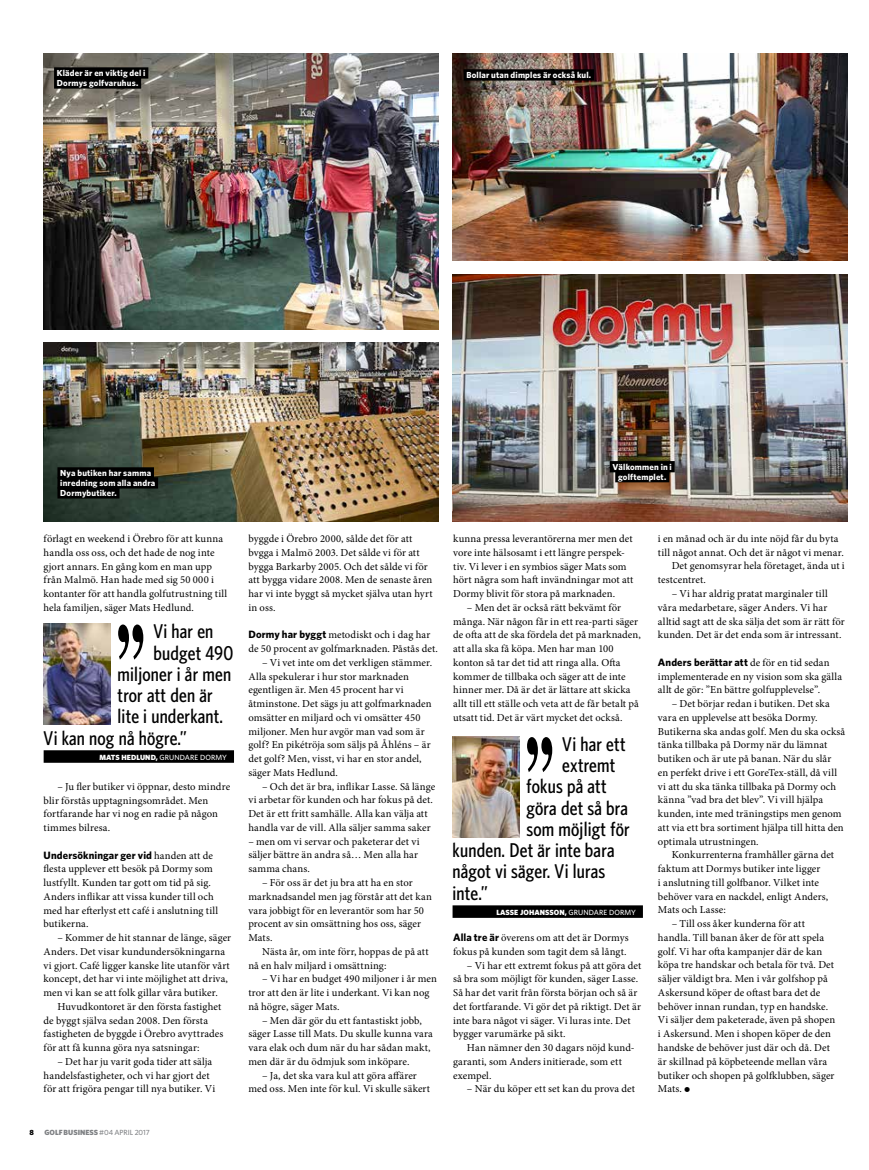
<style>
.page{position:relative;width:869px;height:1170px;background:#fff}
.page>*{position:absolute;margin:0;border:0;box-sizing:border-box;transform-origin:0 0}
.t1{font:700 105px "Century Schoolbook";color:#000;scale:.54 1}
.t2{font:500 20px "Whitney Condensed";letter-spacing:.01em;color:#000}
.t3{font:10.62px/13.8px "Minion Pro";letter-spacing:.01em;color:#000}
.t4{font:700 10.62px "Whitney";letter-spacing:.01em;color:#000}
.t5{font:700 8.75px/10px "Whitney";letter-spacing:.02em;color:#fff}
.t6{font:900 7.5px "Whitney";letter-spacing:.01em;color:#fff}
.t7{font:500 7.5px "Whitney";letter-spacing:.01em;color:#fff}
.t8{font:900 7.5px "Whitney";color:#808285}
.t9{font:900 7.5px "Whitney";color:#000}
.s1{font-weight:900}
.s2{font-family:"Minion Pro";font-weight:400}
.s3{font-weight:500}
.s4{font-family:"Whitney";font-weight:700}
.s5{font-family:"Circle Things";font-size:5px}
</style>
<div class="page">
<img style="left:44px;top:342px;width:394px;height:179px">
<img style="left:452px;top:275px;width:395px;height:246px">
<img style="left:44px;top:53px;width:394px;height:277px">
<img style="left:452px;top:53px;width:395px;height:207px">
<div style="left:57px;top:467px;width:97px;height:11px;background:#000"></div>
<div style="left:57px;top:477px;width:101px;height:11px;background:#000"></div>
<div style="left:57px;top:487px;width:62px;height:11px;background:#000"></div>
<div style="left:609px;top:461px;width:65px;height:11px;background:#000"></div>
<div style="left:615px;top:471px;width:54px;height:11px;background:#000"></div>
<div style="left:54px;top:67px;width:94px;height:12px;background:#000"></div>
<div style="left:54px;top:77px;width:87px;height:12px;background:#000"></div>
<div style="left:463px;top:69px;width:130px;height:12px;background:#000"></div>
<div style="left:44px;top:750px;width:190px;height:12px;background:#000"></div>
<img style="left:44px;top:624px;width:67px;height:100px">
<div style="left:452px;top:905px;width:190px;height:12px;background:#000"></div>
<img style="left:452px;top:736px;width:67px;height:101px">
<p class="t5" style="left:57px;top:68px;width:90px">Kläder är en viktig del i<br>Dormys golfvaruhus.</p>
<p class="t5" style="left:466px;top:70px;width:126px">Bollar utan dimples är också kul.</p>
<p class="t5" style="left:60px;top:467px;width:96px">Nya butiken har samma inredning som alla andra<br>Dormybutiker.</p>
<p class="t5" style="left:612px;top:461px;width:61px;text-align:center">Välkommen in i golftemplet.</p>
<p class="t3" style="left:44px;top:532px;width:185px">förlagt en weekend i Örebro för att kunna handla oss oss, och det hade de nog inte gjort annars. En gång kom en man upp från Malmö. Han hade med sig 50 000 i kontanter för att handla golfutrustning till hela familjen, säger Mats Hedlund.</p>
<h1 class="t1" style="left:117px;top:582px;width:52px">”</h1>
<h2 class="t2" style="left:153px;top:619px;width:61px">Vi har en</h2>
<h2 class="t2" style="left:153px;top:641px;width:81px">budget 490</h2>
<h2 class="t2" style="left:117px;top:662px;width:115px">miljoner i år men</h2>
<h2 class="t2" style="left:117px;top:683px;width:97px">tror att den är</h2>
<h2 class="t2" style="left:117px;top:704px;width:107px">lite i underkant.</h2>
<h2 class="t2" style="left:44px;top:726px;width:145px">Vi kan nog nå högre.”</h2>
<p class="t7" style="left:99px;top:752px;width:129px"><span class="s1">MATS HEDLUND,</span> GRUNDARE DORMY</p>
<p class="t3" style="left:44px;top:779px;width:188px;text-indent:14px">– Ju fler butiker vi öppnar, desto mindre blir förstås upptagningsområdet. Men fortfarande har vi nog en radie på någon timmes bilresa.</p>
<p class="t4" style="left:44px;top:847px;width:171px">Undersökningar ger vid <span class="s2">handen att de</span></p>
<p class="t3" style="left:44px;top:862px;width:176px">flesta upplever ett besök på Dormy som lustfyllt. Kunden tar gott om tid på sig.<br>Anders inflikar att vissa kunder till och med har efterlyst ett café i anslutning till butikerna.</p>
<p class="t3" style="left:44px;top:930px;width:189px;text-indent:14px">– Kommer de hit stannar de länge, säger Anders. Det visar kundundersökningarna vi gjort. Café ligger kanske lite utanför vårt koncept, det har vi inte möjlighet att driva, men vi kan se att folk gillar våra butiker.</p>
<p class="t3" style="left:44px;top:999px;width:181px;text-indent:14px">Huvudkontoret är den första fastighet de byggt själva sedan 2008. Den första fastigheten de byggde i Örebro avyttrades för att få kunna göra nya satsningar:</p>
<p class="t3" style="left:44px;top:1054px;width:173px;text-indent:14px">– Det har ju varit goda tider att sälja handelsfastigheter, och vi har gjort det för att frigöra pengar till nya butiker. Vi</p>
<p class="t9" style="left:29px;top:1127px;width:6px">8</p>
<p class="t8" style="left:44px;top:1127px;width:107px">GOLF BUSINESS <span class="s3">#04 APRIL 2017</span></p>
<p class="t3" style="left:248px;top:532px;width:186px">byggde i Örebro 2000, sålde det för att bvgga i Malmö 2003. Det sålde vi för att bygga Barkarby 2005. Och det sålde vi för att bygga vidare 2008. Men de senaste åren har vi inte byggt så mycket själva utan hyrt in oss.</p>
<p class="t3" style="left:248px;top:628px;width:191px"><span class="s4">Dormy har byggt</span> metodiskt och i dag har de 50 procent av golfmarknaden. Påstås det.</p>
<p class="t3" style="left:248px;top:655px;width:185px;text-indent:14px">– Vi vet inte om det verkligen stämmer.<br>Alla spekulerar i hur stor marknaden egentligen är. Men 45 procent har vi åtminstone. Det sägs ju att golfmarknaden omsätter en miljard och vi omsätter 450 miljoner. Men hur avgör man vad som är golf? En pikétröja som säljs på Åhléns – är det golf? Men, visst, vi har en stor andel, säger Mats Hedlund.</p>
<p class="t3" style="left:248px;top:779px;width:188px;text-indent:14px">– Och det är bra, inflikar Lasse. Så länge vi arbetar för kunden och har fokus på det.<br>Det är ett fritt samhälle. Alla kan välja att handla var de vill. Alla säljer samma saker</p>
<p class="t3" style="left:248px;top:834px;width:173px">– men om vi servar och paketerar det vi säljer bättre än andra så… Men alla har samma chans.</p>
<p class="t3" style="left:248px;top:875px;width:185px;text-indent:14px">– För oss är det ju bra att ha en stor marknadsandel men jag förstår att det kan vara jobbigt för en leverantör som har 50 procent av sin omsättning hos oss, säger<br>Mats.</p>
<p class="t3" style="left:248px;top:944px;width:182px;text-indent:14px">Nästa år, om inte förr, hoppas de på att nå en halv miljard i omsättning:</p>
<p class="t3" style="left:248px;top:971px;width:190px;text-indent:14px">– Vi har en budget 490 miljoner i år men tror att den är lite i underkant. Vi kan nog nå högre, säger Mats.</p>
<p class="t3" style="left:248px;top:1013px;width:186px;text-indent:14px">– Men där gör du ett fantastiskt jobb, säger Lasse till Mats. Du skulle kunna vara vara elak och dum när du har sådan makt, men där är du ödmjuk som inköpare.</p>
<p class="t3" style="left:248px;top:1068px;width:183px;text-align:center">– Ja, det ska vara kul att göra affärer<br>med oss. Men inte för kul. Vi skulle säkert</p>
<p class="t3" style="left:453px;top:531px;width:182px">kunna pressa leverantörerna mer men det vore inte hälsosamt i ett längre perspek&shy;tiv. Vi lever i en symbios säger Mats som hört några som haft invändningar mot att Dormy blivit för stora på marknaden.</p>
<p class="t3" style="left:453px;top:600px;width:189px;text-indent:14px">– Men det är också rätt bekvämt för många. När någon får in ett rea-parti säger de ofta att de ska fördela det på marknaden, att alla ska få köpa. Men har man 100 konton så tar det tid att ringa alla. Ofta kommer de tillbaka och säger att de inte hinner mer. Då är det är lättare att skicka allt till ett ställe och veta att de får betalt på utsatt tid. Det är värt mycket det också.</p>
<h1 class="t1" style="left:526px;top:695px;width:52px">”</h1>
<h2 class="t2" style="left:562px;top:732px;width:65px">Vi har ett</h2>
<h2 class="t2" style="left:562px;top:753px;width:55px">extremt</h2>
<h2 class="t2" style="left:526px;top:774px;width:82px">fokus på att</h2>
<h2 class="t2" style="left:526px;top:796px;width:103px">göra det så bra</h2>
<h2 class="t2" style="left:526px;top:817px;width:105px">som möjligt för</h2>
<h2 class="t2" style="left:452px;top:838px;width:163px">kunden. Det är inte bara</h2>
<h2 class="t2" style="left:452px;top:859px;width:154px">något vi säger. Vi luras</h2>
<h2 class="t2" style="left:452px;top:881px;width:37px">inte.”</h2>
<p class="t6" style="left:496px;top:906px;width:141px">LASSE JOHANSSON, <span class="s3">GRUNDARE DORMY</span></p>
<p class="t3" style="left:453px;top:930px;width:177px"><span class="s4">Alla tre är</span> överens om att det är Dormys fokus på kunden som tagit dem så långt.</p>
<p class="t3" style="left:453px;top:958px;width:190px;text-indent:14px">– Vi har ett extremt fokus på att göra det så bra som möjligt för kunden, säger Lasse.<br>Så har det varit från första början och så är det fortfarande. Vi gör det på riktigt. Det är inte bara något vi säger. Vi luras inte. Det bygger varumärke på sikt.</p>
<p class="t3" style="left:453px;top:1040px;width:183px;text-indent:14px">Han nämner den 30 dagars nöjd kund&shy;garanti, som Anders initierade, som ett exempel.</p>
<p class="t3" style="left:466px;top:1081px;width:169px">– När du köper ett set kan du prova det</p>
<p class="t3" style="left:657px;top:531px;width:182px">i en månad och är du inte nöjd får du byta</p>
<p class="t3" style="left:657px;top:545px;width:187px">till något annat. Och det är något vi menar.</p>
<p class="t3" style="left:671px;top:559px;width:174px">Det genomsyrar hela företaget, ända ut i</p>
<p class="t3" style="left:657px;top:573px;width:50px">testcentret.</p>
<p class="t3" style="left:657px;top:586px;width:188px;text-indent:14px">– Vi har aldrig pratat marginaler till våra medarbetare, säger Anders. Vi har alltid sagt att de ska sälja det som är rätt för kunden. Det är det enda som är intressant.</p>
<p class="t4" style="left:657px;top:655px;width:173px">Anders berättar att <span class="s2">de för en tid sedan</span></p>
<p class="t3" style="left:657px;top:669px;width:185px">implementerade en ny vision som ska gälla allt de gör: ”En bättre golfupplevelse”.</p>
<p class="t3" style="left:657px;top:696px;width:189px;text-indent:14px">– Det börjar redan i butiken. Det ska vara en upplevelse att besöka Dormy.<br>Butikerna ska andas golf. Men du ska också tänka tillbaka på Dormy när du lämnat butiken och är ute på banan. När du slår<br>en perfekt drive i ett GoreTex-ställ, då vill vi att du ska tänka tillbaka på Dormy och känna ”vad bra det blev”. Vi vill hjälpa kunden, inte med träningstips men genom att via ett bra sortiment hjälpa till hitta den optimala utrustningen.</p>
<p class="t3" style="left:657px;top:848px;width:178px;text-indent:14px">Konkurrenterna framhåller gärna det faktum att Dormys butiker inte ligger<br>i anslutning till golfbanor. Vilket inte behöver vara en nackdel, enligt Anders, Mats och Lasse:</p>
<p class="t3" style="left:657px;top:916px;width:179px;text-indent:14px">– Till oss åker kunderna för att handla. Till banan åker de för att spela golf. Vi har ofta kampanjer där de kan köpa tre handskar och betala för två. Det säljer väldigt bra. Men i vår golfshop på Askersund köper de oftast bara det de behöver innan rundan, typ en handske.<br>Vi säljer dem paketerade, även på shopen i Askersund. Men i shopen köper de den handske de behöver just där och då. Det är skillnad på köpbeteende mellan våra butiker och shopen på golfklubben, säger Mats. <span class="s5">a</span></p>
</div>
